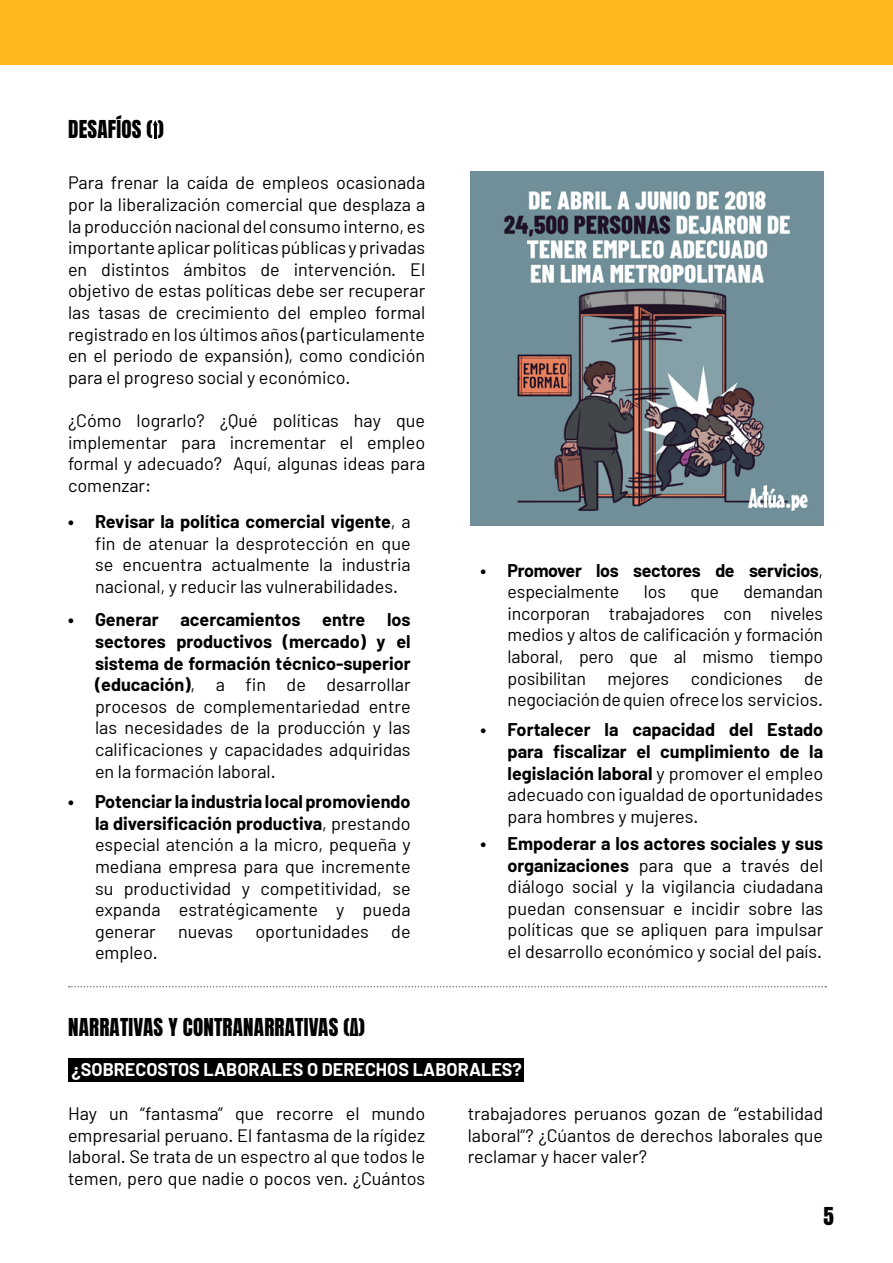
<style>
.page{position:relative;width:893px;height:1263px;background:#fff}
.page>*{position:absolute;margin:0;border:0;box-sizing:border-box;transform-origin:0 0}
.t1{font:21px "Anton";letter-spacing:.01em;color:#000}
.t2{font:18px/21.6px "Barlow";color:#000;text-align:justify}
.t3{font:700 18px/21.6px "Barlow";color:#000;text-align:justify}
.t4{font:700 18px/21.6px "Barlow";letter-spacing:-.02em;color:#000}
.t5{font:700 18px "Barlow";color:#fff}
.s1{font-weight:700}
.s2{font-weight:400}
</style>
<div class="page">
<div style="left:0;top:0;width:893px;height:65px;background:#ffb81e"></div>
<svg style="left:153px;top:120px;width:5px;height:18px"></svg>
<div style="left:68px;top:1058px;width:455px;height:23px;background:#000"></div>
<svg style="left:69px;top:986px;width:757px;height:1px"></svg>
<img style="left:470px;top:171px;width:354px;height:354px">
<p class="t1" style="left:68px;top:119px;width:97px">DESAFÍOS ( )</p>
<p class="t2" style="left:68px;top:172px;width:359px">Para frenar la caída de empleos ocasionada por la liberalización comercial que desplaza a la producción nacional del consumo interno, es importante aplicar políticas públicas y privadas en distintos ámbitos de intervención. El objetivo de estas políticas debe ser recuperar las tasas de crecimiento del empleo formal registrado en los últimos años (particulamente en el periodo de expansión), como condición para el progreso social y económico.</p>
<p class="t2" style="left:68px;top:409px;width:359px">¿Cómo lograrlo? ¿Qué políticas hay que implementar para incrementar el empleo formal y adecuado? Aquí, algunas ideas para comenzar:</p>
<p class="t2" style="left:95px;top:510px;width:317px;text-indent:-27px"><span class="s1">• Revisar la política comercial vigente</span>, a fin de atenuar la desprotección en que se encuentra actualmente la industria nacional, y reducir las vulnerabilidades.</p>
<p class="t2" style="left:95px;top:609px;width:317px;text-indent:-27px"><span class="s1">• Generar acercamientos entre los sectores productivos (mercado) y el sistema de formación técnico-superior (educación)</span>, a fin de desarrollar procesos de complementariedad entre las necesidades de la producción y las calificaciones y capacidades adquiridas en la formación laboral.</p>
<p class="t2" style="left:95px;top:790px;width:317px;text-indent:-27px"><span class="s1">• Potenciar la industria local promoviendo la diversificación productiva</span>, prestando especial atención a la micro, pequeña y mediana empresa para que incremente su productividad y competitividad, se expanda estratégicamente y pueda generar nuevas oportunidades de empleo.</p>
<p class="t4" style="left:508px;top:559px;width:317px;text-indent:-27px">• Promover los sectores de servicios<span class="s2">, especialmente</span></p>
<p class="t2" style="left:508px;top:580px;width:317px;text-indent:236px">demandan incorporan trabajadores con niveles medios y altos de calificación y formación laboral, pero que al mismo tiempo posibilitan mejores condiciones de negociación de quien ofrece los servicios.</p>
<p class="t2" style="left:644px;top:580px;width:24px">los</p>
<p class="t2" style="left:690px;top:580px;width:30px">que</p>
<p class="t3" style="left:508px;top:719px;width:317px;text-indent:-27px">• Fortalecer la capacidad del Estado para fiscalizar el cumplimiento de la legislación laboral <span class="s2">y promover el empleo adecuado con igualdad de oportunidades para hombres y mujeres.</span></p>
<p class="t2" style="left:508px;top:832px;width:317px;text-indent:-27px"><span class="s1">• Empoderar a los actores sociales y sus organizaciones</span> para que a través del diálogo social y la vigilancia ciudadana puedan consensuar e incidir sobre las políticas que se apliquen para impulsar el desarrollo económico y social del país.</p>
<p class="t1" style="left:68px;top:1016px;width:298px">NARRATIVAS Y CONTRANARRATIVAS (∆)</p>
<p class="t5" style="left:72px;top:1058px;width:452px">¿SOBRECOSTOS LABORALES O DERECHOS LABORALES?</p>
<p class="t2" style="left:68px;top:1102px;width:359px">Hay un “fantasma” que recorre el mundo empresarial peruano. El fantasma de la rígidez laboral. Se trata de un espectro al que todos le temen, pero que nadie o pocos ven. ¿Cuántos</p>
<p class="t2" style="left:468px;top:1102px;width:357px">trabajadores peruanos gozan de “estabilidad laboral”? ¿Cúantos de derechos laborales que reclamar y hacer valer?</p>
<p class="t1" style="left:823px;top:1205px;width:12px">5</p>
</div>
